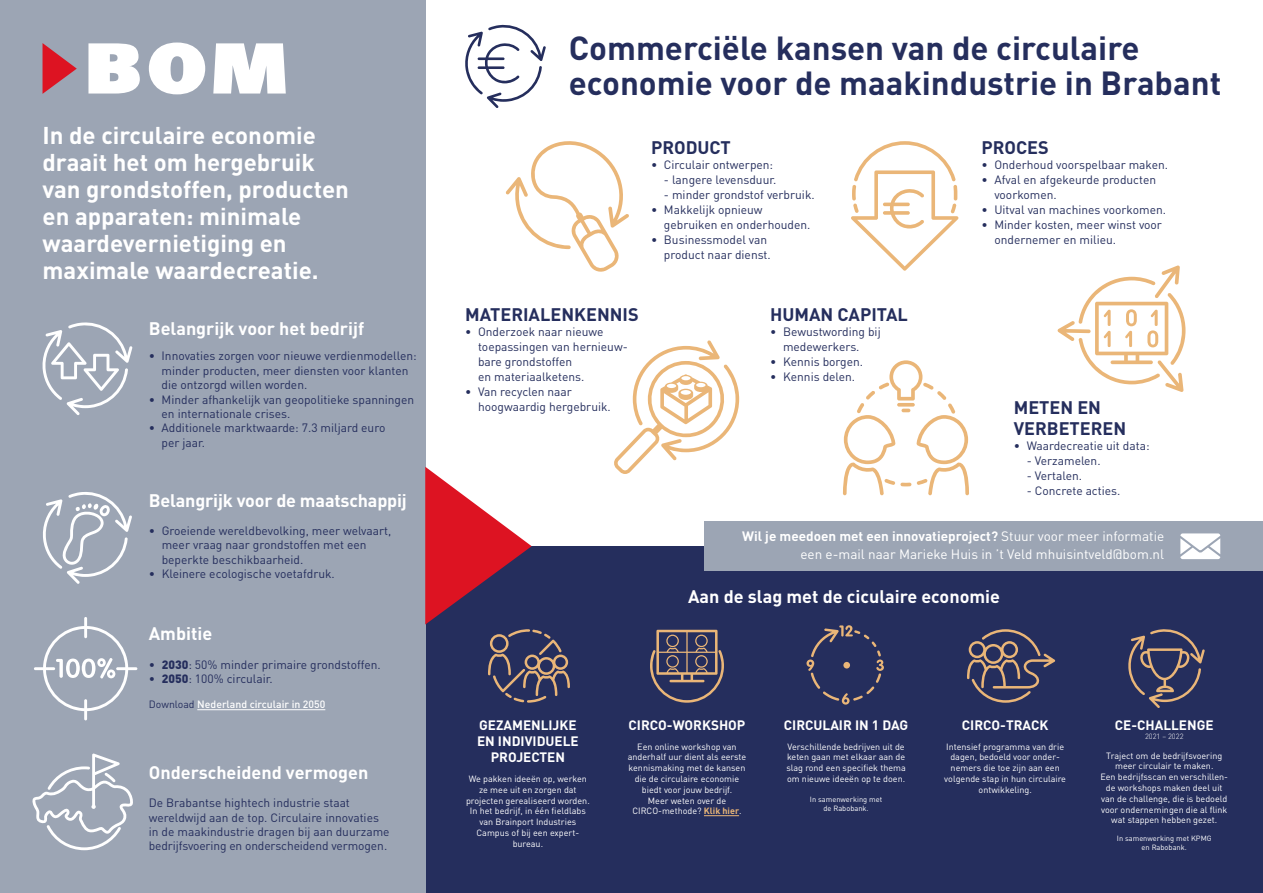
<style>
.page{position:relative;width:1263px;height:893px;background:#fff}
.page>*{position:absolute;margin:0;border:0;box-sizing:border-box;transform-origin:0 0}
.t1{font:700 33px/34.5px "DIN";color:#252e5d}
.t2{font:700 24px/27px "DIN";color:#fff}
.t3{font:700 18px "DIN";color:#fff}
.t4{font:700 18px/21px "DIN";color:#252e5d}
.t5{font:13.5px/18px "DIN";color:#fff;text-align:right}
.t6{font:700 13.5px/16.2px "DIN";color:#fff;text-align:center}
.t7{font:12px/15px "DIN";color:#252e5d}
.t8{font:500 10.5px "DIN";color:#fff}
.t9{font:9px/10.8px "DIN";color:#fff;text-align:center}
.t10{font:7.5px/9px "DIN";color:#fff;text-align:center}
.t11{font:300 7.5px "DIN";color:#fff}
.s1{font-weight:900}
.s2{font-weight:400;color:#252e5d}
.s3{font-weight:700}
.s4{font-weight:700;color:#eab678}
</style>
<div class="page">
<div style="left:425px;top:546px;width:838px;height:347px;background:#252e5d"></div>
<div style="left:0;top:0;width:425px;height:893px;background:#9ca5b4"></div>
<svg style="left:43px;top:43px;width:34px;height:51px"></svg>
<svg style="left:88px;top:43px;width:52px;height:51px;background:#f0f2f4"></svg>
<svg style="left:149px;top:43px;width:56px;height:51px"></svg>
<svg style="left:213px;top:43px;width:73px;height:51px;background:#eef0f2"></svg>
<hr style="left:704px;top:815px;width:35px;height:1px;background:#eab678">
<svg style="left:43px;top:492px;width:89px;height:92px"></svg>
<svg style="left:42px;top:322px;width:90px;height:93px"></svg>
<svg style="left:465px;top:24px;width:81px;height:84px"></svg>
<hr style="left:197px;top:709px;width:128px;height:1px;background:#fff">
<svg style="left:34px;top:617px;width:103px;height:103px"></svg>
<svg style="left:506px;top:141px;width:123px;height:131px"></svg>
<svg style="left:614px;top:340px;width:125px;height:134px"></svg>
<svg style="left:851px;top:141px;width:107px;height:130px"></svg>
<svg style="left:843px;top:360px;width:126px;height:135px"></svg>
<svg style="left:897px;top:403px;width:18px;height:4px"></svg>
<svg style="left:425px;top:467px;width:145px;height:236px"></svg>
<svg style="left:650px;top:630px;width:74px;height:73px"></svg>
<svg style="left:806px;top:625px;width:78px;height:80px"></svg>
<div style="left:843px;top:662px;width:7px;height:6px;background:#eab678;border-radius:50%"></div>
<svg style="left:967px;top:629px;width:88px;height:74px"></svg>
<svg style="left:1128px;top:629px;width:77px;height:79px"></svg>
<svg style="left:32px;top:753px;width:101px;height:97px"></svg>
<div style="left:705px;top:521px;width:558px;height:50px;background:#9ca5b4"></div>
<svg style="left:1180px;top:533px;width:40px;height:26px"></svg>
<svg style="left:1057px;top:265px;width:128px;height:127px"></svg>
<h2 class="t2" style="left:43px;top:121px;width:308px">In de circulaire economie draait het om hergebruik van grondstoffen, producten en apparaten: minimale waardevernietiging en maximale waardecreatie.</h2>
<h3 class="t3" style="left:149px;top:317px;width:217px">Belangrijk voor het bedrijf</h3>
<p class="t7" style="left:162px;top:349px;width:257px;line-height:14.4px;text-indent:-13px">• Innovaties zorgen voor nieuwe verdienmodellen: minder producten, meer diensten voor klanten die ontzorgd willen worden.</p>
<p class="t7" style="left:162px;top:392px;width:254px;line-height:14.4px;text-indent:-13px">• Minder afhankelijk van geopolitieke spanningen en internationale crises.</p>
<p class="t7" style="left:162px;top:421px;width:225px;line-height:14.4px;text-indent:-13px">• Additionele marktwaarde: 7.3 miljard euro per jaar.</p>
<h3 class="t3" style="left:149px;top:489px;width:260px">Belangrijk voor de maatschappij</h3>
<p class="t7" style="left:162px;top:523px;width:231px;line-height:14.4px;text-indent:-13px">• Groeiende wereldbevolking, meer welvaart, meer vraag naar grondstoffen met een beperkte beschikbaarheid.</p>
<p class="t7" style="left:149px;top:566px;width:187px">• Kleinere ecologische voetafdruk.</p>
<h3 class="t3" style="left:149px;top:622px;width:65px">Ambitie</h3>
<p class="t7" style="left:149px;top:657px;width:233px">• <span class="s1">2030</span>: 50% minder primaire grondstoffen.</p>
<p class="t7" style="left:149px;top:671px;width:125px">• <span class="s1">2050</span>: 100% circulair.</p>
<p class="t8" style="left:149px;top:698px;width:178px"><span class="s2">Download</span> Nederland circulair in 2050</p>
<h3 class="t3" style="left:149px;top:761px;width:221px">Onderscheidend vermogen</h3>
<p class="t7" style="left:149px;top:795px;width:242px;line-height:14.4px">De Brabantse hightech industrie staat wereldwijd aan de top. Circulaire innovaties in de maakindustrie dragen bij aan duurzame bedrijfsvoering en onderscheidend vermogen.</p>
<h1 class="t1" style="left:569px;top:30px;width:654px">Commerciële kansen van de circulaire economie voor de maakindustrie in Brabant</h1>
<h3 class="t4" style="left:651px;top:136px;width:81px">PRODUCT</h3>
<p class="t7" style="left:651px;top:157px;width:124px">• Circulair ontwerpen:</p>
<p class="t7" style="left:664px;top:172px;width:114px">- langere levensduur.</p>
<p class="t7" style="left:664px;top:187px;width:152px">- minder grondstof verbruik.</p>
<p class="t7" style="left:664px;top:202px;width:148px;text-indent:-13px">• Makkelijk opnieuw gebruiken en onderhouden.</p>
<p class="t7" style="left:651px;top:232px;width:121px;text-align:right">• Businessmodel van product naar dienst.</p>
<h3 class="t4" style="left:981px;top:136px;width:69px">PROCES</h3>
<p class="t7" style="left:981px;top:157px;width:188px">• Onderhoud voorspelbaar maken.</p>
<p class="t7" style="left:994px;top:172px;width:163px;text-indent:-13px">• Afval en afgekeurde producten voorkomen.</p>
<p class="t7" style="left:981px;top:202px;width:186px">• Uitval van machines voorkomen.</p>
<p class="t7" style="left:994px;top:217px;width:169px;text-indent:-13px">• Minder kosten, meer winst voor ondernemer en milieu.</p>
<h3 class="t4" style="left:465px;top:303px;width:175px">MATERIALENKENNIS</h3>
<p class="t7" style="left:478px;top:324px;width:151px;text-indent:-13px">• Onderzoek naar nieuwe toepassingen van hernieuw&shy;bare grondstoffen<br>en materiaalketens.</p>
<p class="t7" style="left:478px;top:384px;width:134px;text-indent:-13px">• Van recyclen naar hoogwaardig hergebruik.</p>
<h3 class="t4" style="left:770px;top:303px;width:139px">HUMAN CAPITAL</h3>
<p class="t7" style="left:783px;top:324px;width:99px;text-indent:-13px">• Bewustwording bij medewerkers.</p>
<p class="t7" style="left:770px;top:354px;width:94px">• Kennis borgen.</p>
<p class="t7" style="left:770px;top:369px;width:87px">• Kennis delen.</p>
<h3 class="t4" style="left:1014px;top:396px;width:114px">METEN EN<br>VERBETEREN</h3>
<p class="t7" style="left:1014px;top:438px;width:137px">• Waardecreatie uit data:</p>
<p class="t7" style="left:1027px;top:453px;width:75px">- Verzamelen.</p>
<p class="t7" style="left:1027px;top:468px;width:57px">- Vertalen.</p>
<p class="t7" style="left:1027px;top:483px;width:95px">- Concrete acties.</p>
<p class="t5" style="left:742px;top:527px;width:424px"><span class="s3">Wil je meedoen met een innovatieproject?</span> Stuur voor meer informatie een e-mail naar Marieke Huis in ’t Veld mhuisintveld@bom.nl</p>
<h3 class="t3" style="left:688px;top:585px;width:313px">Aan de slag met de ciculaire economie</h3>
<p class="t6" style="left:477px;top:716px;width:103px">GEZAMENLIJKE<br>EN INDIVIDUELE<br>PROJECTEN</p>
<p class="t9" style="left:466px;top:773px;width:125px">We pakken ideeën op, werken ze mee uit en zorgen dat projecten gerealiseerd worden.<br>In het bedrijf, in één fieldlabs van Brainport Industries<br>Campus of bij een expert&shy;bureau.</p>
<p class="t6" style="left:628px;top:716px;width:118px">CIRCO-WORKSHOP</p>
<p class="t9" style="left:628px;top:741px;width:120px">Een online workshop van anderhalf uur dient als eerste kennismaking met de kansen die de circulaire economie biedt voor jouw bedrijf.<br>Meer weten over de<br>CIRCO-methode? <span class="s4">Klik hier</span>.</p>
<p class="t6" style="left:784px;top:716px;width:126px">CIRCULAIR IN 1 DAG</p>
<p class="t9" style="left:786px;top:741px;width:121px;text-align:left">Verschillende bedrijven uit de keten gaan met elkaar aan de slag rond een specifiek thema om nieuwe ideeën op te doen.</p>
<p class="t10" style="left:810px;top:794px;width:74px">In samenwerking met de Rabobank.</p>
<p class="t6" style="left:962px;top:716px;width:88px">CIRCO-TRACK</p>
<p class="t9" style="left:944px;top:741px;width:123px">Intensief programma van drie dagen, bedoeld voor onder&shy;nemers die toe zijn aan een volgende stap in hun circulaire ontwikkeling.</p>
<p class="t6" style="left:1115px;top:716px;width:100px">CE-CHALLENGE</p>
<p class="t11" style="left:1145px;top:731px;width:40px">2021 – 2022</p>
<p class="t9" style="left:1100px;top:750px;width:129px">Traject om de bedrijfsvoering meer circulair te maken.<br>Een bedrijfsscan en verschillen&shy;de workshops maken deel uit van de challenge, die is bedoeld voor ondernemingen die al flink wat stappen hebben gezet.</p>
<p class="t10" style="left:1117px;top:834px;width:96px">In samenwerking met KPMG en Rabobank.</p>
</div>
